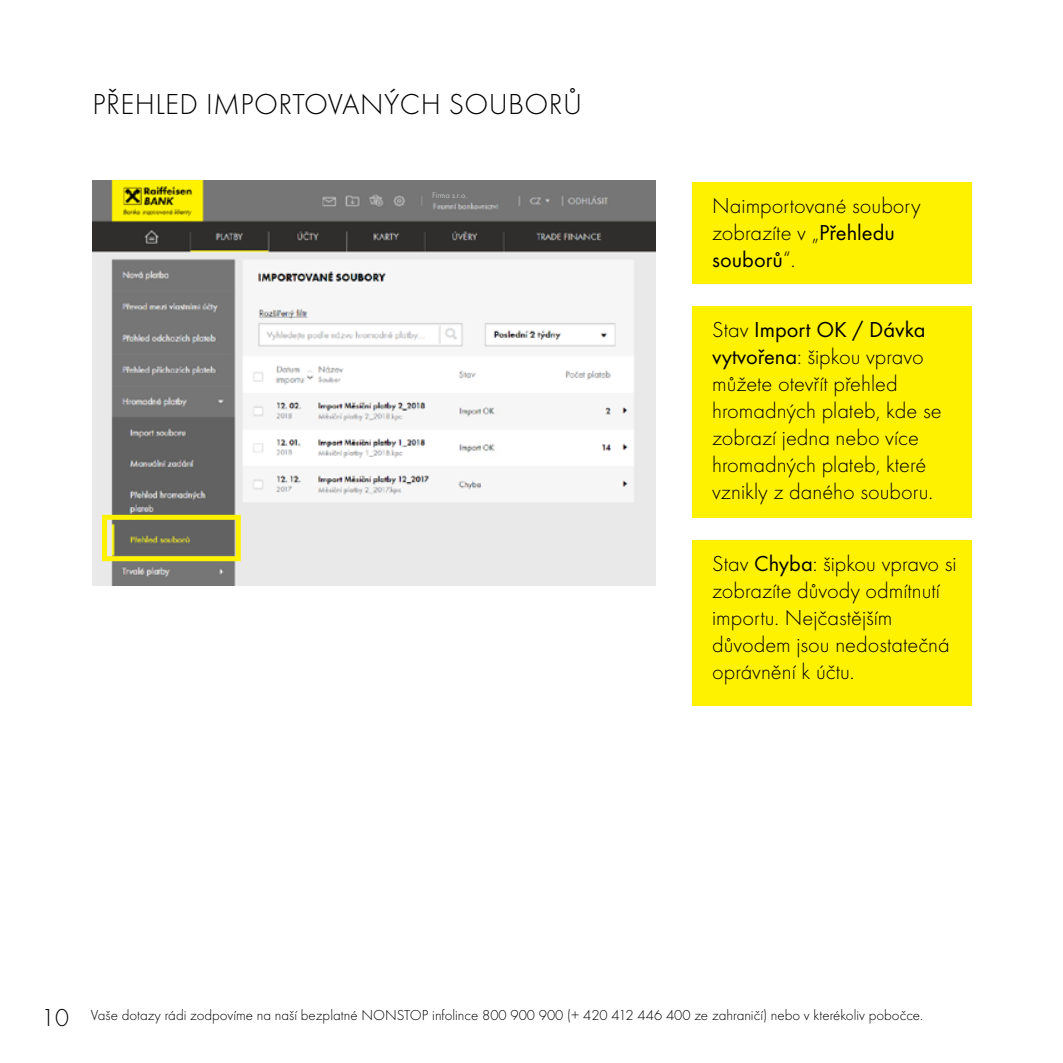
<style>
.page{position:relative;width:1063px;height:1063px;background:#fff}
.page>*{position:absolute;margin:0;border:0;box-sizing:border-box;transform-origin:0 0}
.t1{font:30px "Futura TOT Ligh";letter-spacing:.015em;color:#000}
.t2{font:22.5px/27px "Futura TOT Ligh";color:#000}
.t3{font:22.5px "Futura TOT";color:#000}
.t4{font:15px "Futura TOT Ligh";color:#000}
.t5{font:8.5px "Futura TOT";color:#bcbec0}
.s1{font-family:"Futura TOT"}
.s2{font-family:"Futura TOT Ligh"}
.s3{font-family:"Futura CE";font-weight:300;font-size:22.5px}
</style>
<div class="page">
<img style="left:92px;top:181px;width:563px;height:404px">
<div style="left:692px;top:182px;width:280px;height:101px;background:#fff200"></div>
<div style="left:692px;top:306px;width:280px;height:211px;background:#fff200"></div>
<div style="left:692px;top:540px;width:280px;height:166px;background:#fff200"></div>
<div style="left:102px;top:515px;width:139px;height:46px;border:5px solid #fff200"></div>
<img style="left:429px;top:185px;width:63px;height:13px">
<h1 class="t1" style="left:92px;top:87px;width:491px">PŘEHLED IMPORTOVANÝCH SOUBORŮ</h1>
<p class="t5" style="left:432px;top:190px;width:37px">Firma s.r.o.</p>
<p class="t2" style="left:712px;top:192px;width:210px">Naimportované soubory zobrazíte v „<span class="s1">Přehledu</span></p>
<p class="t3" style="left:712px;top:246px;width:85px">souborů<span class="s2">“.</span></p>
<p class="t3" style="left:712px;top:316px;width:215px"><span class="s2">Stav</span> Import OK / Dávka</p>
<p class="t2" style="left:712px;top:343px;width:231px"><span class="s1">vytvořena</span>: šipkou vpravo můžete otevřít přehled hromadných plateb, kde se zobrazí jedna nebo více hromadných plateb, které vznikly z daného souboru.</p>
<p class="t2" style="left:712px;top:550px;width:246px">Stav <span class="s1">Chyba</span>: šipkou vpravo si zobrazíte důvody odmítnutí importu. Nejčastějším důvodem jsou nedostatečná oprávnění k účtu.</p>
<p class="t4" style="left:41px;top:1007px;width:884px"><span class="s3">10</span> Vaše dotazy rádi zodpovíme na naší bezplatné NONSTOP infolince 800 900 900 (+ 420 412 446 400 ze zahraničí) nebo v kterékoliv pobočce.</p>
</div>
